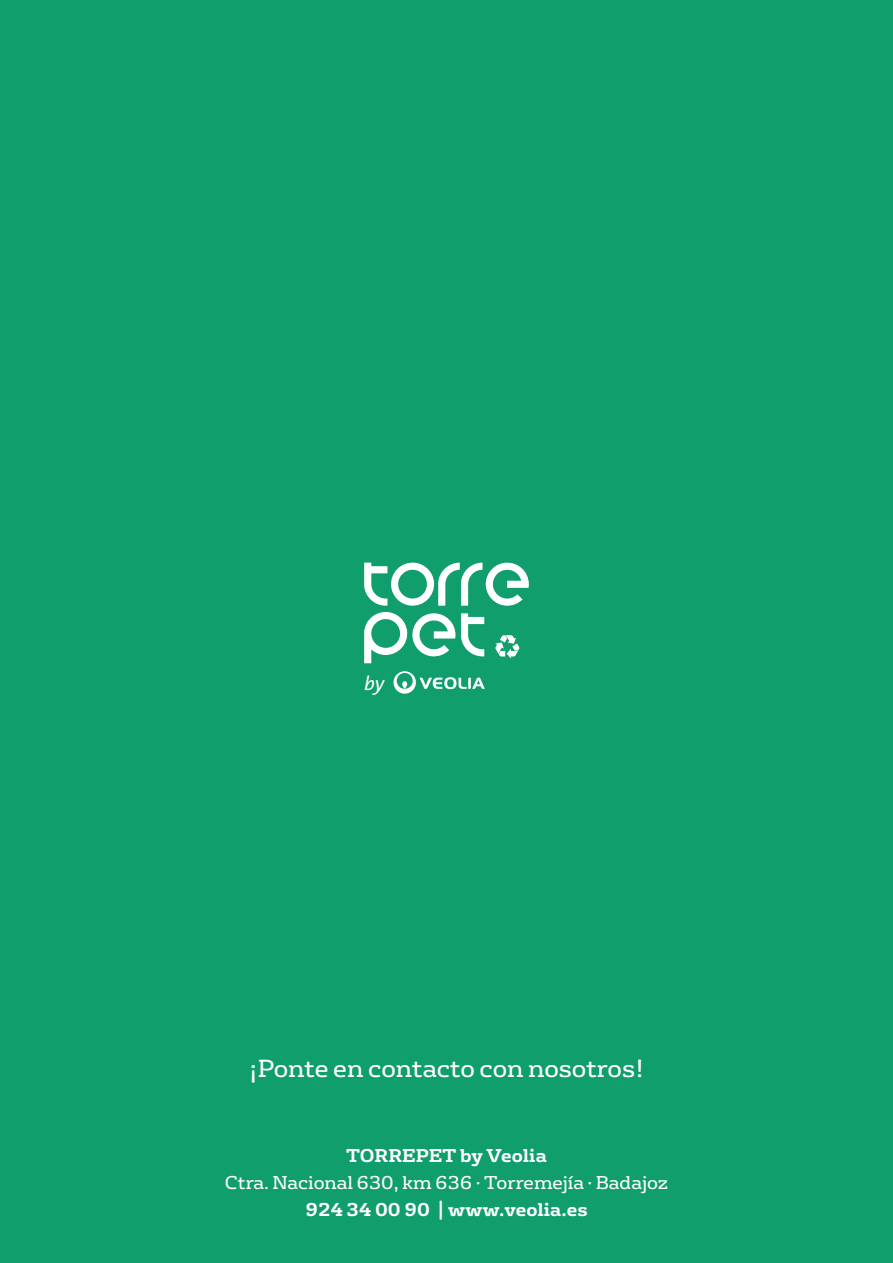
<style>
.page{position:relative;width:893px;height:1263px;background:#109e6d}
.page>*{position:absolute;margin:0;border:0;box-sizing:border-box;transform-origin:0 0}
.t1{font:24px "FS Rufus";color:#fff}
.t2{font:19.8px "The Sans Veolia W5 Pla It";color:#fff}
.t3{font:18px "FS Rufus";color:#fff}
.t4{font:700 18px "FS Rufus";color:#fff}
</style>
<div class="page">
<svg style="left:364px;top:562px;width:165px;height:101px"></svg>
<svg style="left:393px;top:671px;width:92px;height:23px"></svg>
<p class="t2" style="left:364px;top:670px;width:22px">by</p>
<h1 class="t1" style="left:249px;top:1049px;width:397px">¡Ponte en contacto con nosotros!</h1>
<p class="t4" style="left:346px;top:1140px;width:202px">TORREPET by Veolia</p>
<p class="t3" style="left:225px;top:1168px;width:445px">Ctra. Nacional 630, km 636 · Torremejía · Badajoz</p>
<p class="t4" style="left:305px;top:1194px;width:284px">924 34 00 90 | www.veolia.es</p>
</div>
